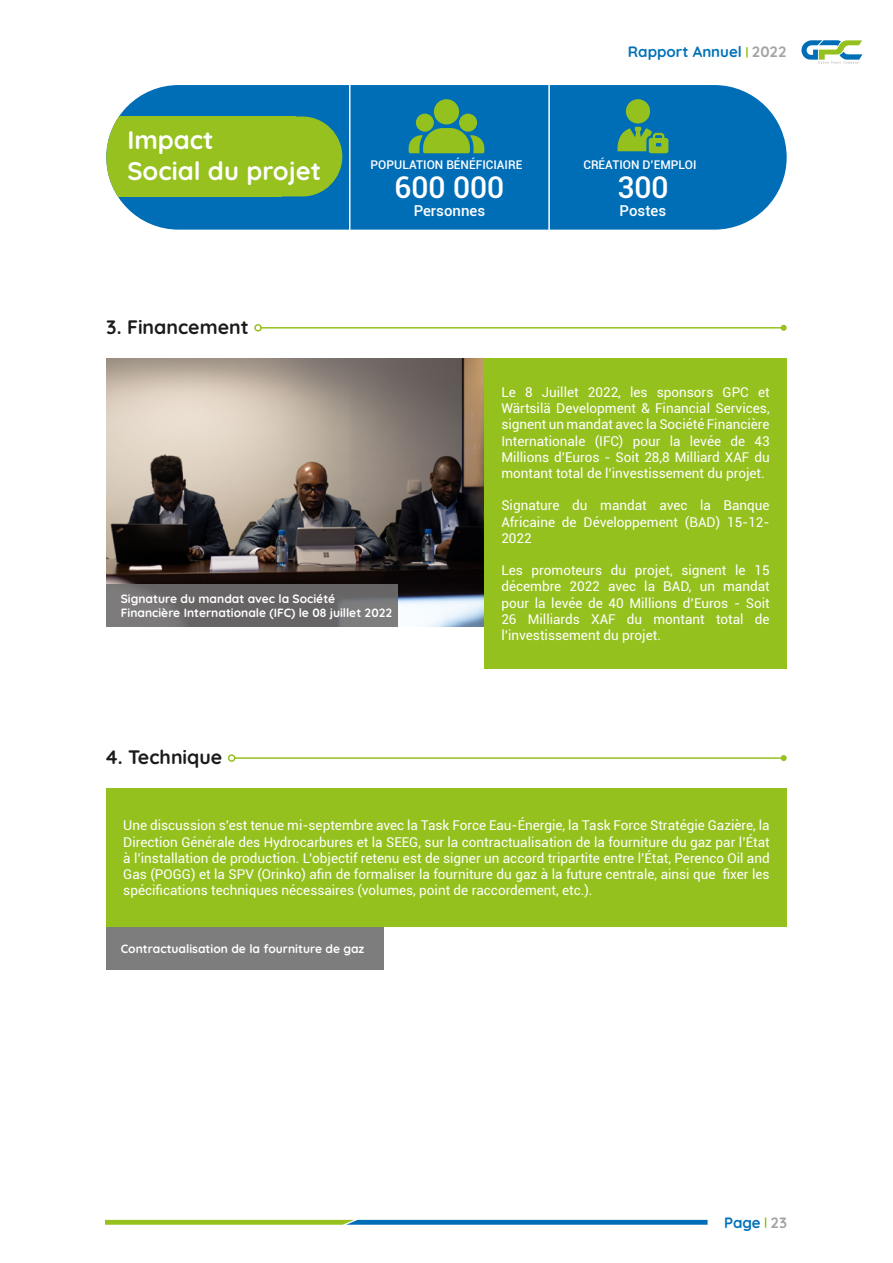
<style>
.page{position:relative;width:893px;height:1263px;background:#fff}
.page>*{position:absolute;margin:0;border:0;box-sizing:border-box;transform-origin:0 0}
.t1{font:500 30px "Roboto";color:#fff}
.t2{font:700 25.5px/30.6px "Quicksand";color:#fff}
.t3{font:700 19.5px "Quicksand";color:#1b1b1a}
.t4{font:700 15px "Quicksand";color:#0071b9}
.t5{font:500 15px "Roboto";color:#fff}
.t6{font:13.5px/16.2px "Roboto";color:#fff;text-align:justify}
.t7{font:700 12px/14.4px "Quicksand";color:#fff}
.t8{font:500 12px "Roboto";color:#fff}
.s1{color:#a3a3a3}
</style>
<div class="page">
<img style="left:106px;top:358px;width:378px;height:268px">
<div style="left:484px;top:358px;width:303px;height:311px;background:#95c11f"></div>
<div style="left:106px;top:788px;width:681px;height:139px;background:#95c11f"></div>
<svg style="left:106px;top:584px;width:292px;height:42px;background:#6d6b6b"></svg>
<div style="left:106px;top:927px;width:278px;height:42px;background:#7e7d7d"></div>
<div style="left:106px;top:85px;width:681px;height:145px;background:#006eb7;border-radius:72px"></div>
<svg style="left:106px;top:117px;width:175px;height:80px"></svg>
<hr style="left:349px;top:78px;width:1px;height:162px;background:#fff">
<div style="left:346px;top:71px;width:7px;height:8px;border:2px solid #fff;border-radius:50%"></div>
<hr style="left:548px;top:78px;width:2px;height:162px;background:#fff">
<div style="left:545px;top:71px;width:8px;height:8px;border:2px solid #fff;border-radius:50%"></div>
<div style="left:459px;top:114px;width:18px;height:18px;background:#95c11f;border-radius:50%"></div>
<div style="left:416px;top:114px;width:18px;height:18px;background:#95c11f;border-radius:50%"></div>
<div style="left:434px;top:99px;width:25px;height:25px;background:#95c11f;border-radius:50%"></div>
<svg style="left:409px;top:128px;width:75px;height:25px"></svg>
<div style="left:626px;top:99px;width:24px;height:24px;background:#95c11f;border-radius:50%"></div>
<svg style="left:617px;top:127px;width:51px;height:26px"></svg>
<hr style="left:261px;top:327px;width:523px;height:2px;background:#96c11f">
<div style="left:254px;top:324px;width:8px;height:8px;border:2px solid #96c11f;border-radius:50%"></div>
<svg style="left:781px;top:325px;width:6px;height:6px"></svg>
<hr style="left:235px;top:757px;width:549px;height:2px;background:#96c11f">
<div style="left:228px;top:754px;width:7px;height:8px;border:2px solid #96c11f;border-radius:50%"></div>
<svg style="left:781px;top:755px;width:6px;height:6px"></svg>
<div style="left:120px;top:117px;width:176px;height:79px;background:#96c11f"></div>
<div style="left:167px;top:117px;width:175px;height:79px;background:#96c11f;border-radius:40px"></div>
<svg style="left:746px;top:47px;width:2px;height:10px"></svg>
<svg style="left:801px;top:40px;width:61px;height:24px"></svg>
<svg style="left:105px;top:1220px;width:603px;height:5px;background:#489681"></svg>
<h2 class="t2" style="left:127px;top:122px;width:195px">Impact<br>Social du projet</h2>
<h3 class="t3" style="left:106px;top:312px;width:144px">3. Financement</h3>
<p class="t4" style="left:628px;top:40px;width:160px">Rapport Annuel <span class="s1">2022</span></p>
<p class="t8" style="left:371px;top:156px;width:153px">POPULATION BÉNÉFICIAIRE</p>
<p class="t8" style="left:583px;top:156px;width:115px">CRÉATION D’EMPLOI</p>
<h1 class="t1" style="left:395px;top:166px;width:111px">600 000</h1>
<p class="t5" style="left:414px;top:200px;width:73px">Personnes</p>
<h1 class="t1" style="left:617px;top:166px;width:53px">300</h1>
<p class="t5" style="left:620px;top:200px;width:48px">Postes</p>
<p class="t7" style="left:121px;top:590px;width:273px">Signature du mandat avec la Société<br>Financière Internationale (IFC) le 08 juillet 2022</p>
<h3 class="t3" style="left:106px;top:742px;width:118px">4. Technique</h3>
<p class="t6" style="left:501px;top:384px;width:270px">Le 8 Juillet 2022, les sponsors GPC et Wärtsilä Development &amp; Financial Services, signent un mandat avec la Société Financière Internationale (IFC) pour la levée de 43<br>Millions d’Euros - Soit 28,8 Milliard XAF du montant total de l’investissement du projet.</p>
<p class="t6" style="left:501px;top:497px;width:270px">Signature du mandat avec la Banque Africaine de Développement (BAD) 15-12- 2022</p>
<p class="t6" style="left:501px;top:562px;width:270px">Les promoteurs du projet, signent le 15 décembre 2022 avec la BAD, un mandat pour la levée de 40 Millions d’Euros - Soit 26 Milliards XAF du montant total de l’investissement du projet.</p>
<p class="t6" style="left:123px;top:817px;width:648px">Une discussion s’est tenue mi-septembre avec la Task Force Eau-Énergie, la Task Force Stratégie Gazière, la Direction Générale des Hydrocarbures et la SEEG, sur la contractualisation de la fourniture du gaz par l’État à l’installation de production. L’objectif retenu est de signer un accord tripartite entre l’État, Perenco Oil and Gas (POGG) et la SPV (Orinko) afin de formaliser la fourniture du gaz à la future centrale, ainsi que fixer les spécifications techniques nécessaires (volumes, point de raccordement, etc.).</p>
<p class="t7" style="left:121px;top:940px;width:245px">Contractualisation de la fourniture de gaz</p>
<p class="t4" style="left:724px;top:1211px;width:64px">Page <span class="s1">23</span></p>
</div>
